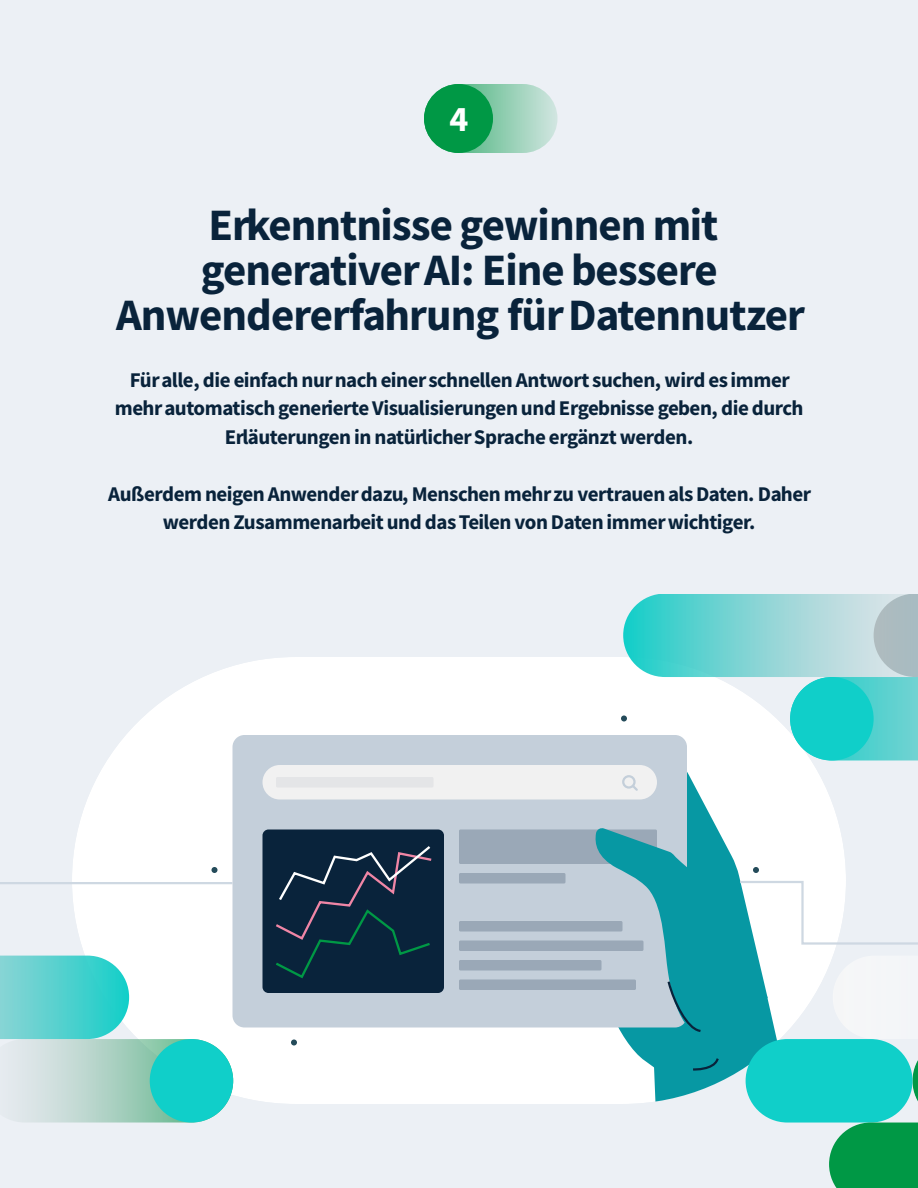
<style>
.page{position:relative;width:918px;height:1188px;background:#ecf0f5}
.page>*{position:absolute;margin:0;border:0;box-sizing:border-box;transform-origin:0 0}
.t1{font:45px/45px "Source Sans Variable";letter-spacing:-.02em;color:#09233b;text-align:center}
.t2{font:36px "Source Sans Variable";color:#fff}
.t3{font:21px/28.5px "Source Sans Variable";letter-spacing:-.02em;color:#09233b;text-align:center}
</style>
<div class="page">
<svg style="left:424px;top:84px;width:134px;height:69px;background:#a0d3bc"></svg>
<div style="left:424px;top:84px;width:69px;height:69px;background:#009845;border-radius:50%"></div>
<div style="left:72px;top:657px;width:774px;height:447px;background:#fff;border-radius:224px"></div>
<svg style="left:687px;top:772px;width:30px;height:55px"></svg>
<div style="left:232px;top:735px;width:455px;height:293px;background:#c4cfda;border-radius:12px"></div>
<div style="left:262px;top:765px;width:395px;height:35px;background:#f1f1f1;border-radius:17px"></div>
<div style="left:262px;top:830px;width:182px;height:163px;background:#09233b;border-radius:6px"></div>
<svg style="left:276px;top:846px;width:156px;height:133px"></svg>
<div style="left:622px;top:775px;width:14px;height:14px;border:2px solid #c4cfda;border-radius:50%"></div>
<svg style="left:630px;top:783px;width:8px;height:8px"></svg>
<svg style="left:291px;top:1040px;width:6px;height:6px"></svg>
<svg style="left:212px;top:867px;width:6px;height:6px"></svg>
<div style="left:459px;top:830px;width:198px;height:34px;background:#9aa8b7;border-radius:2px"></div>
<div style="left:459px;top:873px;width:107px;height:11px;background:#9aa8b7;border-radius:2px"></div>
<div style="left:276px;top:777px;width:158px;height:11px;background:#e4e5e7;border-radius:2px"></div>
<div style="left:459px;top:921px;width:163px;height:11px;background:#9aa8b7;border-radius:2px"></div>
<div style="left:459px;top:940px;width:185px;height:11px;background:#9aa8b7;border-radius:2px"></div>
<div style="left:459px;top:960px;width:143px;height:10px;background:#9aa8b7;border-radius:2px"></div>
<div style="left:459px;top:980px;width:177px;height:10px;background:#9aa8b7;border-radius:2px"></div>
<svg style="left:621px;top:594px;width:297px;height:166px"></svg>
<svg style="left:0;top:956px;width:233px;height:167px"></svg>
<div style="left:150px;top:1039px;width:83px;height:84px;background:#10cfc9;border-radius:42px"></div>
<svg style="left:594px;top:827px;width:324px;height:361px"></svg>
<hr style="left:0;top:882px;width:232px;height:2px;background:#ced8e2">
<h2 class="t2" style="left:449px;top:97px;width:21px">4</h2>
<h1 class="t1" style="left:116px;top:203px;width:691px">Erkenntnisse gewinnen mit generativer AI: Eine bessere<br>Anwendererfahrung für Datennutzer</h1>
<p class="t3" style="left:115px;top:366px;width:690px">Für alle, die einfach nur nach einer schnellen Antwort suchen, wird es immer mehr automatisch generierte Visualisierungen und Ergebnisse geben, die durch<br>Erläuterungen in natürlicher Sprache ergänzt werden.</p>
<p class="t3" style="left:108px;top:480px;width:705px">Außerdem neigen Anwender dazu, Menschen mehr zu vertrauen als Daten. Daher werden Zusammenarbeit und das Teilen von Daten immer wichtiger.</p>
</div>
